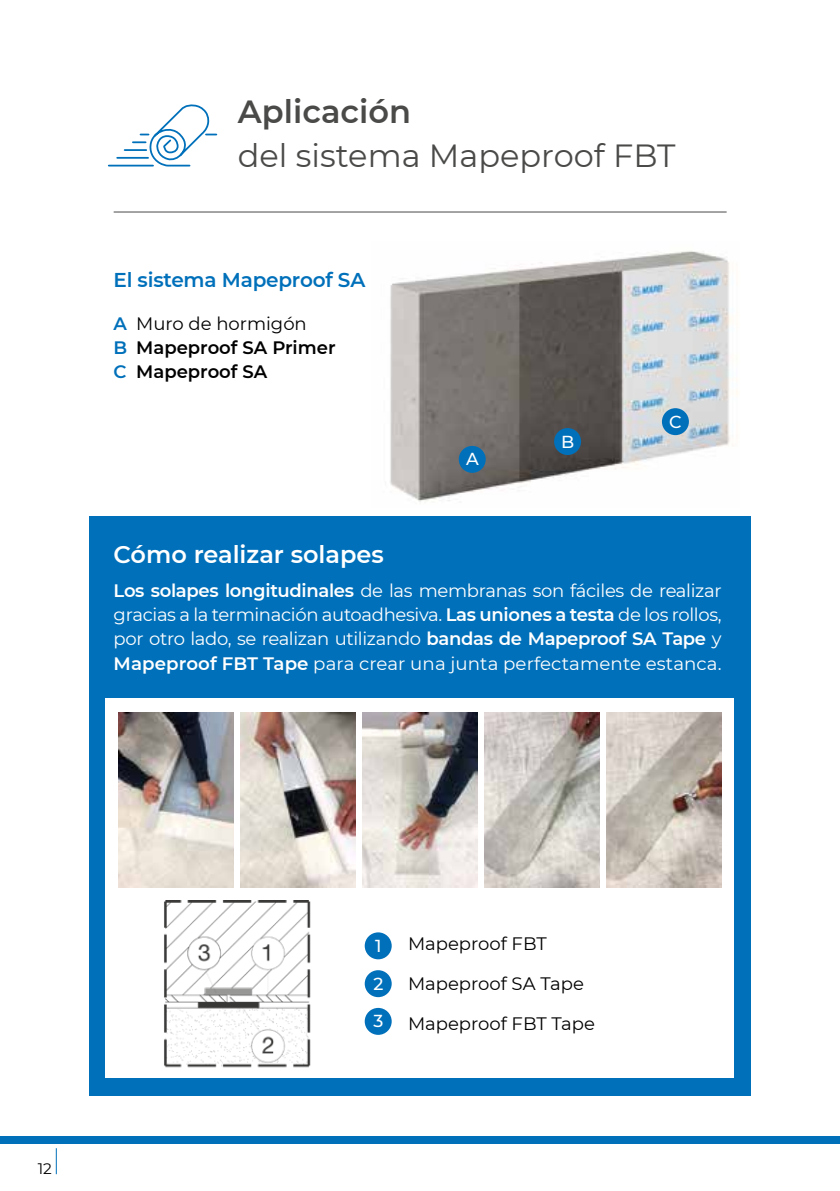
<style>
.page{position:relative;width:840px;height:1191px;background:#fff}
.page>*{position:absolute;margin:0;border:0;box-sizing:border-box;transform-origin:0 0}
.t1{font:32px "Montserrat";color:#4a4a49}
.t2{font:600 32px "Montserrat";color:#4a4a49}
.t3{font:600 24px "Montserrat";color:#fff}
.t4{font:600 20px "Montserrat";letter-spacing:-.01em;color:#0070ba}
.t5{font:18px/24px "Montserrat";letter-spacing:.005em;color:#fff;text-align:justify}
.t6{font:600 18px/24px "Montserrat";color:#000}
.t7{font:18px "Montserrat";color:#000}
.t8{font:500 17.4px/37.8px "Montserrat";color:#fff;text-align:justify}
.t9{font:15.2px "Montserrat";color:#000}
.s1{color:#0070ba}
.s2{font-weight:400}
.s3{font-weight:600}
</style>
<div class="page">
<div style="left:0;top:1135px;width:839px;height:8px;background:#0070ba"></div>
<svg style="left:56px;top:1148px;width:1px;height:26px"></svg>
<div style="left:89px;top:516px;width:661px;height:579px;background:#0070ba"></div>
<div style="left:105px;top:697px;width:629px;height:380px;background:#fff"></div>
<hr style="left:114px;top:212px;width:612px;height:1px;background:#4a4a49">
<svg style="left:108px;top:104px;width:110px;height:63px"></svg>
<img style="left:118px;top:712px;width:115px;height:175px">
<img style="left:240px;top:712px;width:115px;height:175px">
<img style="left:362px;top:712px;width:115px;height:175px">
<img style="left:484px;top:712px;width:115px;height:175px">
<img style="left:606px;top:712px;width:115px;height:175px">
<div style="left:364px;top:932px;width:27px;height:27px;background:#0070ba;border-radius:50%"></div>
<div style="left:364px;top:970px;width:27px;height:27px;background:#0070ba;border-radius:50%"></div>
<div style="left:364px;top:1008px;width:27px;height:26px;background:#0070ba;border-radius:50%"></div>
<img style="left:390px;top:250px;width:348px;height:252px">
<div style="left:458px;top:446px;width:27px;height:27px;background:#0070ba;border-radius:50%"></div>
<div style="left:553px;top:428px;width:27px;height:27px;background:#0070ba;border-radius:50%"></div>
<div style="left:661px;top:408px;width:27px;height:27px;background:#0070ba;border-radius:50%"></div>
<img style="left:164px;top:900px;width:147px;height:168px">
<h1 class="t2" style="left:238px;top:89px;width:174px">Aplicación</h1>
<h1 class="t1" style="left:238px;top:134px;width:439px">del sistema Mapeproof FBT</h1>
<p class="t4" style="left:113px;top:266px;width:253px">El sistema Mapeproof SA</p>
<p class="t6" style="left:113px;top:311px;width:223px"><span class="s1">A</span> <span class="s2">Muro de hormigón<br></span><span class="s1">B</span> Mapeproof SA Primer<br><span class="s1">C</span> Mapeproof SA</p>
<p class="t8" style="left:466px;top:439px;width:14px">A</p>
<p class="t8" style="left:561px;top:422px;width:15px">B</p>
<p class="t8" style="left:669px;top:402px;width:14px">C</p>
<h2 class="t3" style="left:114px;top:538px;width:271px">Cómo realizar solapes</h2>
<p class="t5" style="left:114px;top:578px;width:609px"><span class="s3">Los solapes longitudinales</span> de las membranas son fáciles de realizar gracias a la terminación autoadhesiva. <span class="s3">Las uniones a testa</span> de los rollos, por otro lado, se realizan utilizando <span class="s3">bandas de Mapeproof SA Tape</span> y <span class="s3">Mapeproof FBT Tape</span> para crear una junta perfectamente estanca.</p>
<p class="t9" style="left:38px;top:1158px;width:16px">12</p>
<p class="t8" style="left:373px;top:926px;width:11px">1<br>2<br>3</p>
<p class="t7" style="left:408px;top:930px;width:140px">Mapeproof FBT</p>
<p class="t7" style="left:408px;top:970px;width:177px">Mapeproof SA Tape</p>
<p class="t7" style="left:408px;top:1010px;width:188px">Mapeproof FBT Tape</p>
</div>
